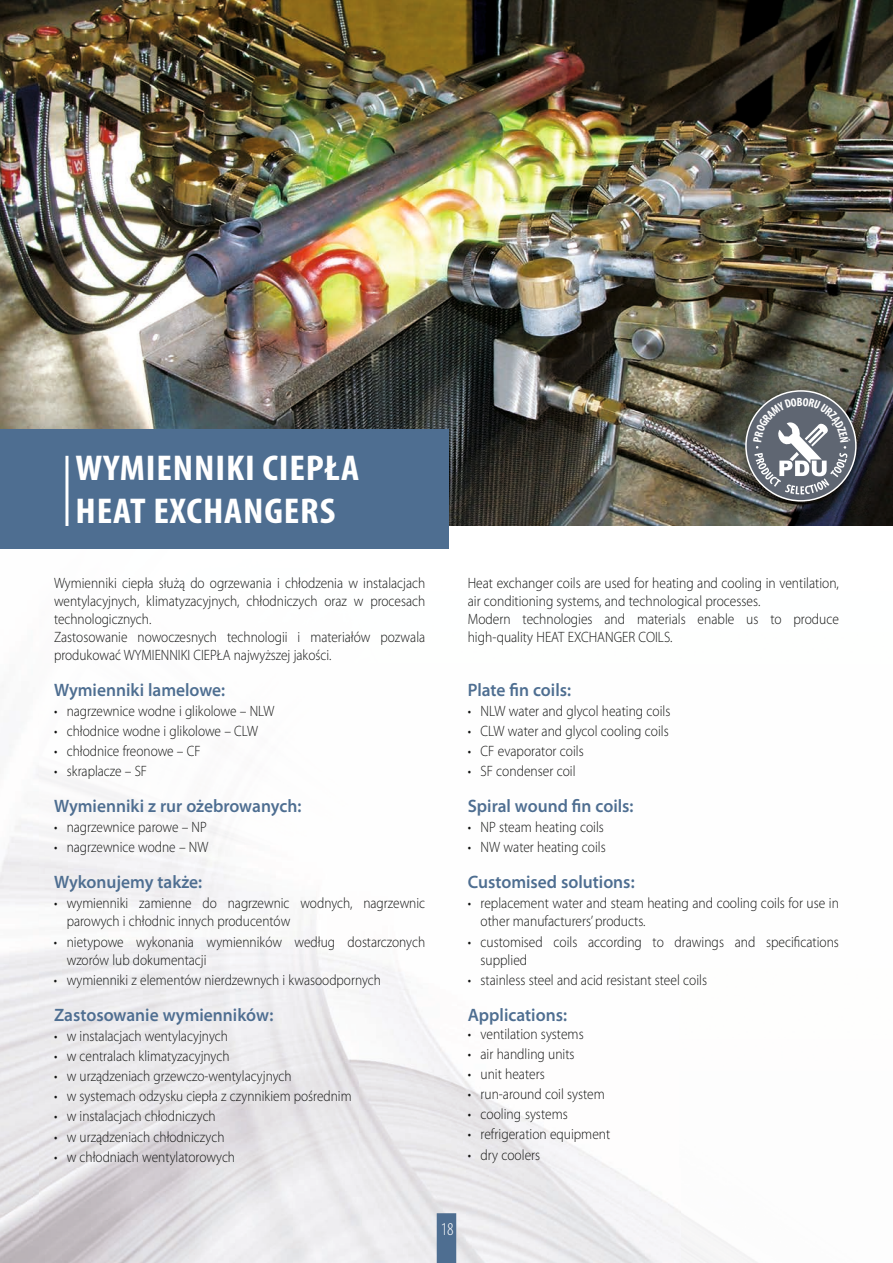
<style>
.page{position:relative;width:893px;height:1263px;background:#fff}
.page>*{position:absolute;margin:0;border:0;box-sizing:border-box;transform-origin:0 0}
.t1{font:700 condensed 36px/43.2px "Myriad Pro";letter-spacing:.02em;color:#fff;scale:1.1 1}
.t2{font:600 semi-expanded 18px "Myriad Pro";color:#4e6e91;scale:.9 1}
.t3{font:300 condensed 18px "Myriad Pro";color:#fff}
.t4{font:300 15px/18px "Myriad Pro";color:#131413;scale:.89 1}
.t5{font:300 15px/18px "Myriad Pro";color:#131413;scale:.9 1}
</style>
<div class="page">
<img style="left:0;top:0;width:893px;height:526px">
<div style="left:0;top:429px;width:449px;height:120px;background:#4e6e91"></div>
<hr style="left:65px;top:456px;width:3px;height:70px;background:#fff">
<img style="left:731px;top:376px;width:140px;height:140px">
<svg style="left:746px;top:391px;width:110px;height:110px"></svg>
<div style="left:745px;top:390px;width:112px;height:112px;border:2px solid #fff;border-radius:50%"></div>
<div style="left:437px;top:1213px;width:19px;height:50px;background:#4e6e91"></div>
<svg style="left:753px;top:397px;width:97px;height:97px;background:#7c8189"></svg>
<h1 class="t1" style="left:76px;top:446px;width:259px">WYMIENNIKI CIEPŁA<br>HEAT EXCHANGERS</h1>
<p class="t4" style="left:54px;top:574px;width:419px">Wymienniki ciepła służą do ogrzewania i chłodzenia w instalacjach wentylacyjnych, klimatyzacyjnych, chłodniczych oraz w procesach technologicznych.<br>Zastosowanie nowoczesnych technologii i materiałów pozwala produkować WYMIENNIKI CIEPŁA najwyższej jakości.</p>
<p class="t2" style="left:54px;top:679px;width:192px">Wymienniki lamelowe:</p>
<p class="t4" style="left:54px;top:702px;width:249px">• nagrzewnice wodne i glikolowe – NLW</p>
<p class="t4" style="left:54px;top:722px;width:231px">• chłodnice wodne i glikolowe – CLW</p>
<p class="t4" style="left:54px;top:742px;width:166px">• chłodnice freonowe – CF</p>
<p class="t4" style="left:54px;top:762px;width:106px">• skraplacze – SF</p>
<p class="t2" style="left:54px;top:796px;width:276px">Wymienniki z rur ożebrowanych:</p>
<p class="t4" style="left:54px;top:818px;width:173px">• nagrzewnice parowe – NP</p>
<p class="t4" style="left:54px;top:838px;width:175px">• nagrzewnice wodne – NW</p>
<p class="t2" style="left:54px;top:872px;width:166px">Wykonujemy także:</p>
<p class="t4" style="left:67px;top:895px;width:404px;text-indent:-13px">• wymienniki zamienne do nagrzewnic wodnych, nagrzewnic parowych i chłodnic innych producentów</p>
<p class="t4" style="left:67px;top:933px;width:404px;text-indent:-13px">• nietypowe wykonania wymienników według dostarczonych wzorów lub dokumentacji</p>
<p class="t4" style="left:54px;top:971px;width:369px">• wymienniki z elementów nierdzewnych i kwasoodpornych</p>
<p class="t2" style="left:54px;top:1005px;width:245px">Zastosowanie wymienników:</p>
<p class="t4" style="left:54px;top:1027px;width:197px">• w instalacjach wentylacyjnych</p>
<p class="t4" style="left:54px;top:1047px;width:199px">• w centralach klimatyzacyjnych</p>
<p class="t4" style="left:54px;top:1067px;width:268px">• w urządzeniach grzewczo-wentylacyjnych</p>
<p class="t4" style="left:54px;top:1087px;width:336px">• w systemach odzysku ciepła z czynnikiem pośrednim</p>
<p class="t4" style="left:54px;top:1107px;width:183px">• w instalacjach chłodniczych</p>
<p class="t4" style="left:54px;top:1128px;width:193px">• w urządzeniach chłodniczych</p>
<p class="t4" style="left:54px;top:1148px;width:205px">• w chłodniach wentylatorowych</p>
<p class="t5" style="left:468px;top:574px;width:414px">Heat exchanger coils are used for heating and cooling in ventilation, air conditioning systems, and technological processes.<br>Modern technologies and materials enable us to produce high-quality HEAT EXCHANGER COILS.</p>
<p class="t2" style="left:468px;top:679px;width:116px">Plate fin coils:</p>
<p class="t5" style="left:468px;top:702px;width:227px">• NLW water and glycol heating coils</p>
<p class="t5" style="left:468px;top:722px;width:225px">• CLW water and glycol cooling coils</p>
<p class="t5" style="left:468px;top:742px;width:130px">• CF evaporator coils</p>
<p class="t5" style="left:468px;top:762px;width:121px">• SF condenser coil</p>
<p class="t2" style="left:468px;top:796px;width:186px">Spiral wound fin coils:</p>
<p class="t5" style="left:468px;top:818px;width:153px">• NP steam heating coils</p>
<p class="t5" style="left:468px;top:838px;width:155px">• NW water heating coils</p>
<p class="t2" style="left:468px;top:872px;width:187px">Customised solutions:</p>
<p class="t5" style="left:480px;top:895px;width:400px;text-indent:-13px">• replacement water and steam heating and cooling coils for use in other manufacturers’ products.</p>
<p class="t5" style="left:481px;top:933px;width:400px;text-indent:-13px">• customised coils according to drawings and specifications supplied</p>
<p class="t5" style="left:468px;top:971px;width:267px">• stainless steel and acid resistant steel coils</p>
<p class="t2" style="left:468px;top:1005px;width:112px">Applications:</p>
<p class="t5" style="left:468px;top:1025px;width:130px">• ventilation systems</p>
<p class="t5" style="left:468px;top:1045px;width:120px">• air handling units</p>
<p class="t5" style="left:468px;top:1065px;width:87px">• unit heaters</p>
<p class="t5" style="left:468px;top:1085px;width:154px">• run-around coil system</p>
<p class="t5" style="left:468px;top:1105px;width:113px">• cooling systems</p>
<p class="t5" style="left:468px;top:1125px;width:160px">• refrigeration equipment</p>
<p class="t5" style="left:468px;top:1146px;width:82px">• dry coolers</p>
<p class="t3" style="left:441px;top:1220px;width:14px">18</p>
</div>
